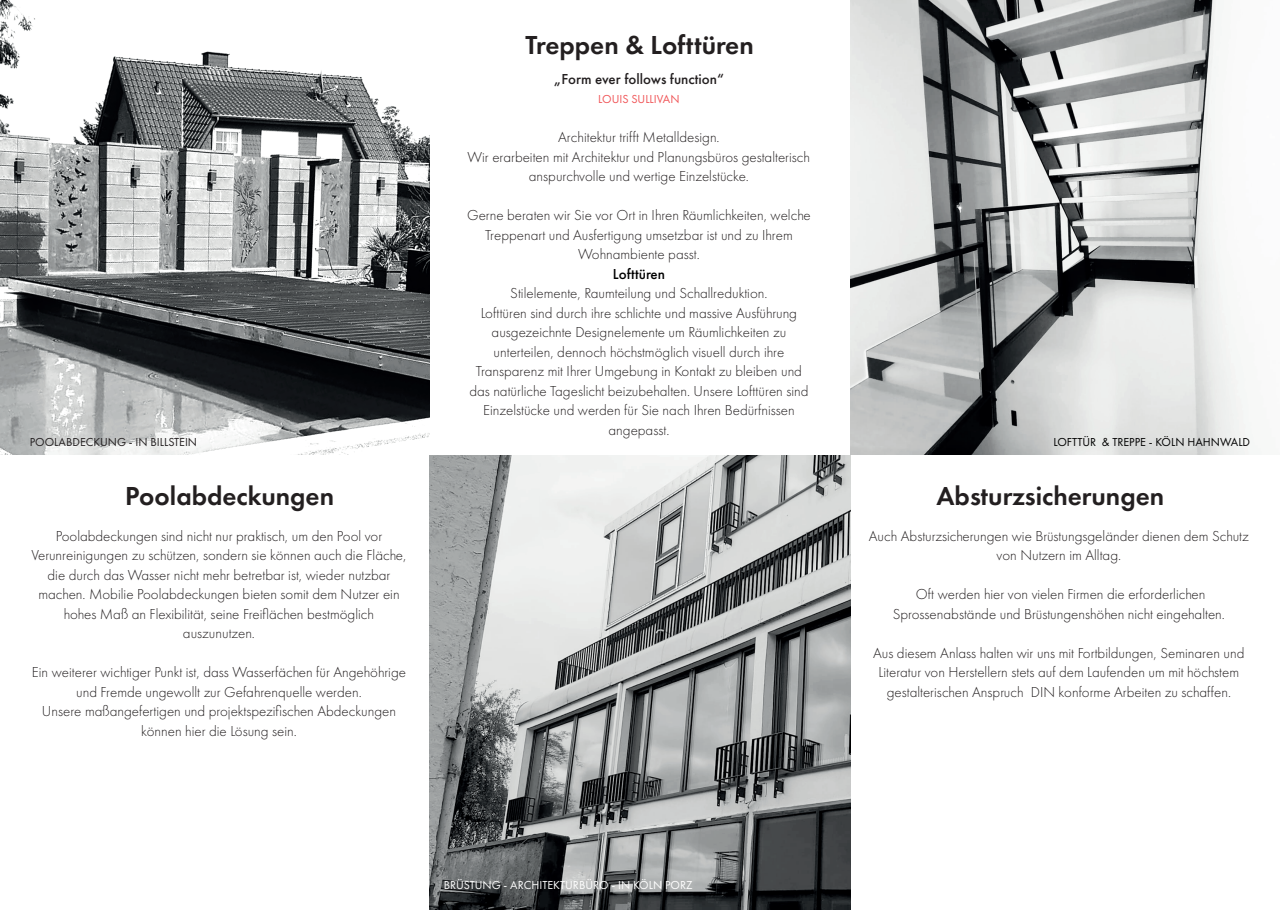
<style>
.page{position:relative;width:1280px;height:910px;background:#fff}
.page>*{position:absolute;margin:0;border:0;box-sizing:border-box;transform-origin:0 0}
.t1{font:600 27px "Futura PT";color:#231f20}
.t2{font:300 15px/19.5px "Futura PT";color:#231f20;text-align:center}
.t3{font:500 15px "Futura PT";color:#231f20}
.t4{font:500 15px "Futura PT";color:#000}
.t5{font:12px "Futura PT";color:#fff}
.t6{font:12px "Futura PT";color:#000}
.t7{font:12px "Futura PT";color:#231f20}
.t8{font:12px "Futura PT";color:#f05558}
</style>
<div class="page">
<img style="left:0;top:0;width:429px;height:455px">
<img style="left:429px;top:455px;width:421px;height:455px">
<img style="left:850px;top:0;width:399px;height:455px">
<p class="t1" style="left:525px;top:28px;width:230px">Treppen &amp; Lofttüren</p>
<p class="t3" style="left:554px;top:70px;width:172px">„Form ever follows function“</p>
<p class="t8" style="left:598px;top:92px;width:83px">LOUIS SULLIVAN</p>
<p class="t2" style="left:558px;top:128px;width:163px">Architektur trifft Metalldesign.</p>
<p class="t2" style="left:468px;top:147px;width:344px">Wir erarbeiten mit Architektur und Planungsbüros gestalterisch anspurchvolle und wertige Einzelstücke.</p>
<p class="t2" style="left:467px;top:206px;width:345px">Gerne beraten wir Sie vor Ort in Ihren Räumlichkeiten, welche<br>Treppenart und Ausfertigung umsetzbar ist und zu Ihrem<br>Wohnambiente passt.</p>
<p class="t4" style="left:613px;top:265px;width:54px">Lofttüren</p>
<p class="t2" style="left:510px;top:284px;width:259px">Stilelemente, Raumteilung und Schallreduktion.</p>
<p class="t2" style="left:481px;top:303px;width:318px">Lofttüren sind durch ihre schlichte und massive Ausführung</p>
<p class="t2" style="left:492px;top:323px;width:296px">ausgezeichnte Designelemente um Räumlichkeiten zu</p>
<p class="t2" style="left:494px;top:342px;width:292px">unterteilen, dennoch höchstmöglich visuell durch ihre</p>
<p class="t2" style="left:469px;top:362px;width:341px">Transparenz mit Ihrer Umgebung in Kontakt zu bleiben und das natürliche Tageslicht beizubehalten. Unsere Lofttüren sind Einzelstücke und werden für Sie nach Ihren Bedürfnissen angepasst.</p>
<p class="t7" style="left:30px;top:435px;width:169px">POOLABDECKUNG - IN BILLSTEIN</p>
<p class="t6" style="left:1053px;top:435px;width:198px">LOFTTÜR &amp; TREPPE - KÖLN HAHNWALD</p>
<p class="t1" style="left:125px;top:479px;width:211px">Poolabdeckungen</p>
<p class="t1" style="left:936px;top:479px;width:229px">Absturzsicherungen</p>
<p class="t2" style="left:56px;top:526px;width:328px">Poolabdeckungen sind nicht nur praktisch, um den Pool vor</p>
<p class="t2" style="left:31px;top:546px;width:377px">Verunreinigungen zu schützen, sondern sie können auch die Fläche, die durch das Wasser nicht mehr betretbar ist, wieder nutzbar machen. Mobilie Poolabdeckungen bieten somit dem Nutzer ein hohes Maß an Flexibilität, seine Freiflächen bestmöglich</p>
<p class="t2" style="left:183px;top:624px;width:74px">auszunutzen.</p>
<p class="t2" style="left:32px;top:663px;width:376px">Ein weiterer wichtiger Punkt ist, dass Wasserfächen für Angehöhrige und Fremde ungewollt zur Gefahrenquelle werden.</p>
<p class="t2" style="left:42px;top:702px;width:356px">Unsere maßangefertigen und projektspezifischen Abdeckungen können hier die Lösung sein.</p>
<p class="t5" style="left:444px;top:878px;width:250px">BRÜSTUNG - ARCHITEKTURBÜRO - IN KÖLN PORZ</p>
<p class="t2" style="left:869px;top:526px;width:381px">Auch Absturzsicherungen wie Brüstungsgeländer dienen dem Schutz von Nutzern im Alltag.</p>
<p class="t2" style="left:893px;top:585px;width:334px">Oft werden hier von vielen Firmen die erforderlichen<br>Sprossenabstände und Brüstungenshöhen nicht eingehalten.</p>
<p class="t2" style="left:873px;top:643px;width:373px">Aus diesem Anlass halten wir uns mit Fortbildungen, Seminaren und<br>Literatur von Herstellern stets auf dem Laufenden um mit höchstem gestalterischen Anspruch DIN konforme Arbeiten zu schaffen.</p>
</div>
